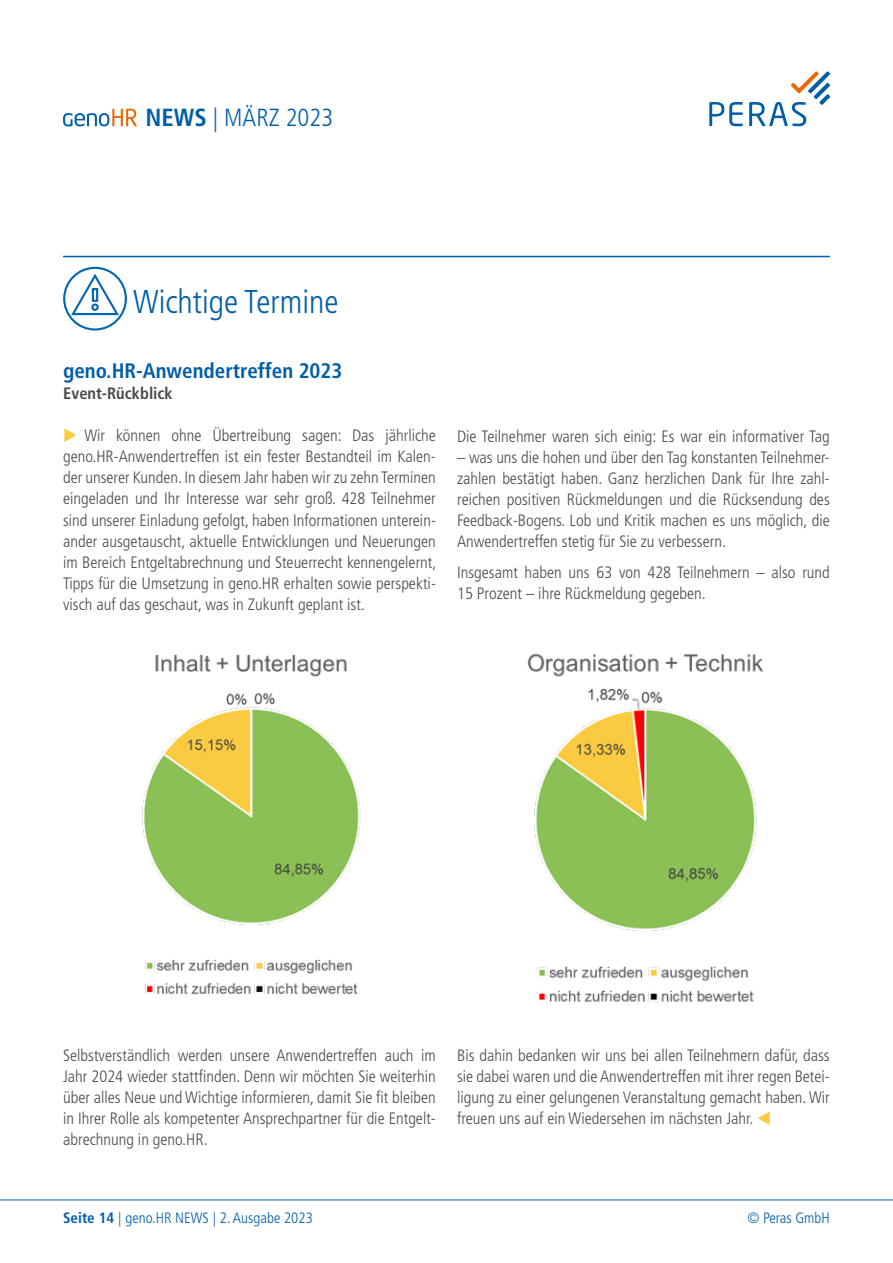
<style>
.page{position:relative;width:893px;height:1263px;background:#fff}
.page>*{position:absolute;margin:0;border:0;box-sizing:border-box;transform-origin:0 0}
.t1{font:300 condensed 33px "Frutiger LT Std";color:#005ea8}
.t2{font:300 condensed 24.75px "Frutiger LT Std";color:#005ea8}
.t3{font:700 condensed 21px "Frutiger LT Std";color:#005ea8}
.t4{font:300 condensed 16.5px/21px "Frutiger LT Std";color:#4b4b4d;text-align:justify}
.t5{font:700 condensed 16.5px "Frutiger LT Std";color:#4b4b4d}
.t6{font:300 condensed 15px "Frutiger LT Std";color:#005ea8}
.s1{font-weight:700}
.s2{color:#facb41}
</style>
<div class="page">
<svg style="left:709px;top:102px;width:34px;height:24px"></svg>
<svg style="left:749px;top:71px;width:81px;height:55px"></svg>
<svg style="left:63px;top:109px;width:74px;height:17px"></svg>
<hr style="left:63px;top:256px;width:767px;height:1px;background:#005ea8">
<svg style="left:63px;top:267px;width:64px;height:61px"></svg>
<div style="left:63px;top:267px;width:64px;height:64px;border:2px solid #0066b3;border-radius:50%"></div>
<svg style="left:69px;top:273px;width:52px;height:43px"></svg>
<div style="left:92px;top:288px;width:6px;height:14px;border:2px solid #0066b3"></div>
<div style="left:91px;top:303px;width:8px;height:8px;border:2px solid #0066b3;border-radius:50%"></div>
<img style="left:142px;top:654px;width:219px;height:340px">
<img style="left:527px;top:653px;width:236px;height:349px">
<hr style="left:0;top:1200px;width:893px;height:1px;background:#005ea8">
<h2 class="t2" style="left:146px;top:104px;width:189px"><span class="s1">NEWS</span> | MÄRZ 2023</h2>
<h1 class="t1" style="left:133px;top:282px;width:207px">Wichtige Termine</h1>
<p class="t3" style="left:63px;top:359px;width:281px">geno.HR-Anwendertreffen 2023</p>
<p class="t5" style="left:63px;top:384px;width:111px">Event-Rückblick</p>
<p class="t4" style="left:63px;top:425px;width:375px"><span class="s2">◆</span> Wir können ohne Übertreibung sagen: Das jährliche geno.HR-Anwendertreffen ist ein fester Bestandteil im Kalen&shy;der unserer Kunden. In diesem Jahr haben wir zu zehn Terminen eingeladen und Ihr Interesse war sehr groß. 428 Teilnehmer sind unserer Einladung gefolgt, haben Informationen unterein&shy;ander ausgetauscht, aktuelle Entwicklungen und Neuerungen im Bereich Entgeltabrechnung und Steuerrecht kennengelernt, Tipps für die Umsetzung in geno.HR erhalten sowie perspekti&shy;visch auf das geschaut, was in Zukunft geplant ist.</p>
<p class="t4" style="left:457px;top:425px;width:374px">Die Teilnehmer waren sich einig: Es war ein informativer Tag</p>
<p class="t4" style="left:457px;top:446px;width:374px">– was uns die hohen und über den Tag konstanten Teilnehmer&shy;zahlen bestätigt haben. Ganz herzlichen Dank für Ihre zahl&shy;reichen positiven Rückmeldungen und die Rücksendung des Feedback-Bogens. Lob und Kritik machen es uns möglich, die Anwendertreffen stetig für Sie zu verbessern.</p>
<p class="t4" style="left:457px;top:562px;width:374px">Insgesamt haben uns 63 von 428 Teilnehmern – also rund<br>15 Prozent – ihre Rückmeldung gegeben.</p>
<p class="t4" style="left:63px;top:1045px;width:374px">Selbstverständlich werden unsere Anwendertreffen auch im Jahr 2024 wieder stattfinden. Denn wir möchten Sie weiterhin über alles Neue und Wichtige informieren, damit Sie fit bleiben in Ihrer Rolle als kompetenter Ansprechpartner für die Entgelt&shy;abrechnung in geno.HR.</p>
<p class="t4" style="left:457px;top:1045px;width:374px">Bis dahin bedanken wir uns bei allen Teilnehmern dafür, dass sie dabei waren und die Anwendertreffen mit ihrer regen Betei&shy;ligung zu einer gelungenen Veranstaltung gemacht haben. Wir freuen uns auf ein Wiedersehen im nächsten Jahr. <span class="s2">▼</span></p>
<p class="t6" style="left:63px;top:1209px;width:251px"><span class="s1">Seite 14</span> | geno.HR NEWS | 2. Ausgabe 2023</p>
<p class="t6" style="left:747px;top:1209px;width:84px">© Peras GmbH</p>
</div>
